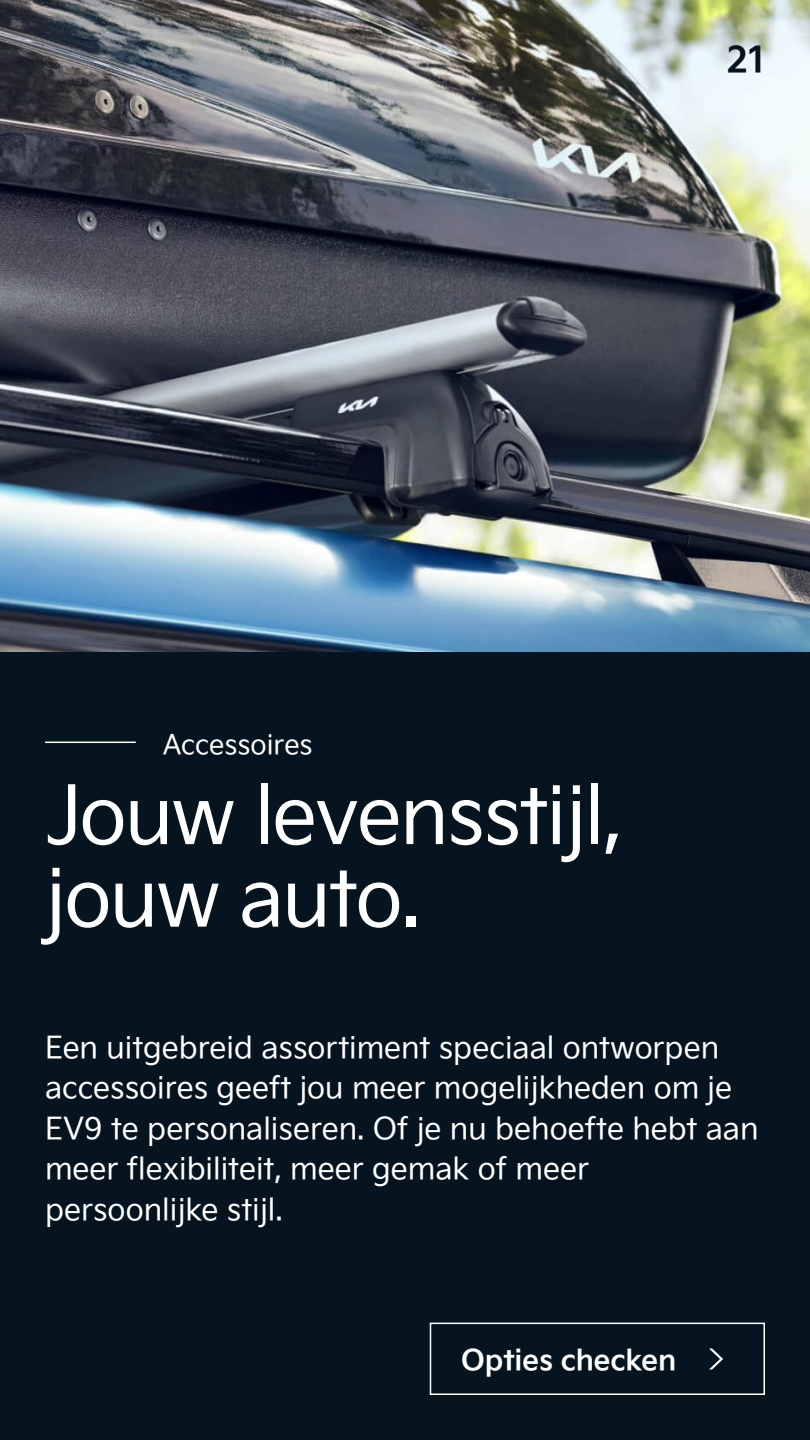
<style>
.page{position:relative;width:810px;height:1440px;background:#fff}
.page>*{position:absolute;margin:0;border:0;box-sizing:border-box;transform-origin:0 0}
.t1{font:78.75px/82.5px "Kia Signature OTF Regular";letter-spacing:-.02em;color:#fff}
.t2{font:36px "Kia Signature OTF Bold";color:#05141f}
.t3{font:30px/40.5px "Kia Signature OTF Regular";color:#fff}
.t4{font:28.5px "Kia Signature OTF Bold";letter-spacing:-.005em;color:#fff}
.t5{font:27px "Kia Signature OTF Regular";color:#fff}
</style>
<div class="page">
<img style="left:0;top:0;width:810px;height:652px">
<div style="left:0;top:652px;width:810px;height:788px;background:#05141f"></div>
<hr style="left:45px;top:742px;width:91px;height:1px;background:#fff">
<svg style="left:709px;top:1348px;width:14px;height:22px"></svg>
<div style="left:430px;top:1323px;width:335px;height:72px;border:2px solid #fff"></div>
<p class="t2" style="left:727px;top:32px;width:40px">21</p>
<p class="t5" style="left:163px;top:724px;width:151px">Accessoires</p>
<h1 class="t1" style="left:46px;top:772px;width:578px">Jouw levensstijl, jouw auto.</h1>
<p class="t3" style="left:45px;top:1026px;width:715px">Een uitgebreid assortiment speciaal ontworpen accessoires geeft jou meer mogelijkheden om je EV9 te personaliseren. Of je nu behoefte hebt aan meer flexibiliteit, meer gemak of meer persoonlijke stijl.</p>
<p class="t4" style="left:461px;top:1338px;width:216px">Opties checken</p>
</div>
